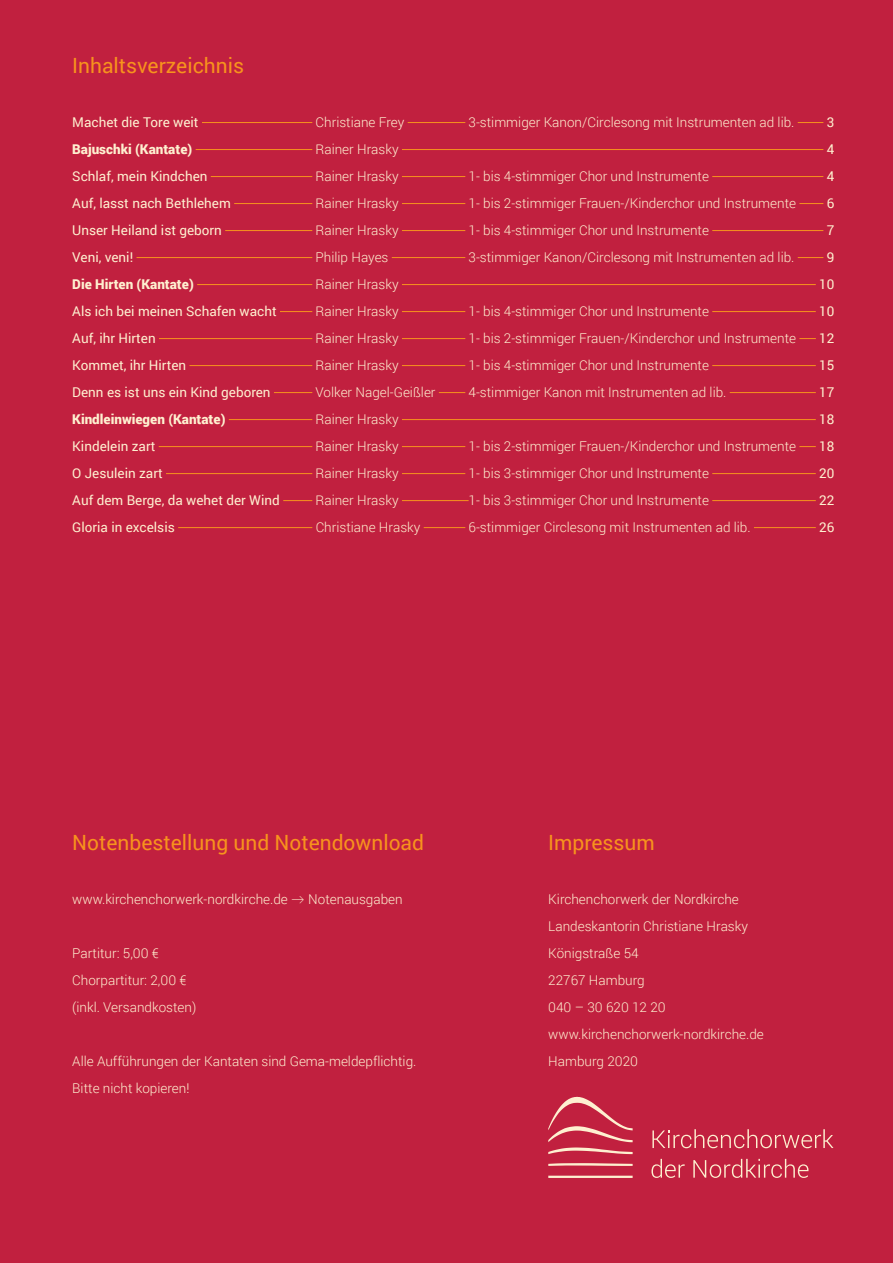
<style>
.page{position:relative;width:893px;height:1263px;background:#c1203f}
.page>*{position:absolute;margin:0;border:0;box-sizing:border-box;transform-origin:0 0}
.t1{font:21px "Roboto";color:#f7931d}
.t2{font:300 13.5px/27px "Roboto";color:#fef0d0}
.t3{font:13.5px "Roboto";color:#fef0d0}
.t4{font:900 13.5px "Roboto";color:#fef0d0}
.s1{font-family:"Lato"}
</style>
<div class="page">
<hr style="left:202px;top:122px;width:110px;height:1px;background:#f7931d">
<hr style="left:408px;top:122px;width:57px;height:1px;background:#f7931d">
<svg style="left:798px;top:122px;width:25px;height:1px"></svg>
<hr style="left:196px;top:149px;width:116px;height:1px;background:#f7931d">
<hr style="left:402px;top:149px;width:421px;height:1px;background:#f7931d">
<hr style="left:211px;top:176px;width:101px;height:1px;background:#f7931d">
<hr style="left:402px;top:176px;width:63px;height:1px;background:#f7931d">
<hr style="left:712px;top:176px;width:111px;height:1px;background:#f7931d">
<hr style="left:234px;top:203px;width:78px;height:1px;background:#f7931d">
<hr style="left:402px;top:203px;width:63px;height:1px;background:#f7931d">
<svg style="left:799px;top:203px;width:24px;height:1px"></svg>
<hr style="left:225px;top:230px;width:87px;height:1px;background:#f7931d">
<hr style="left:402px;top:230px;width:63px;height:1px;background:#f7931d">
<hr style="left:712px;top:230px;width:111px;height:1px;background:#f7931d">
<hr style="left:137px;top:257px;width:175px;height:1px;background:#f7931d">
<hr style="left:392px;top:257px;width:73px;height:1px;background:#f7931d">
<svg style="left:798px;top:257px;width:25px;height:1px"></svg>
<hr style="left:197px;top:284px;width:115px;height:1px;background:#f7931d">
<hr style="left:402px;top:284px;width:414px;height:1px;background:#f7931d">
<hr style="left:280px;top:311px;width:32px;height:1px;background:#f7931d">
<hr style="left:402px;top:311px;width:63px;height:1px;background:#f7931d">
<hr style="left:712px;top:311px;width:104px;height:1px;background:#f7931d">
<hr style="left:159px;top:338px;width:153px;height:1px;background:#f7931d">
<hr style="left:402px;top:338px;width:63px;height:1px;background:#f7931d">
<svg style="left:799px;top:338px;width:17px;height:1px"></svg>
<hr style="left:189px;top:365px;width:123px;height:1px;background:#f7931d">
<hr style="left:402px;top:365px;width:63px;height:1px;background:#f7931d">
<hr style="left:712px;top:365px;width:104px;height:1px;background:#f7931d">
<hr style="left:274px;top:392px;width:38px;height:1px;background:#f7931d">
<svg style="left:439px;top:392px;width:26px;height:1px"></svg>
<hr style="left:730px;top:392px;width:86px;height:1px;background:#f7931d">
<hr style="left:229px;top:419px;width:83px;height:1px;background:#f7931d">
<hr style="left:402px;top:419px;width:414px;height:1px;background:#f7931d">
<hr style="left:159px;top:446px;width:153px;height:1px;background:#f7931d">
<hr style="left:402px;top:446px;width:63px;height:1px;background:#f7931d">
<svg style="left:799px;top:446px;width:17px;height:1px"></svg>
<hr style="left:166px;top:473px;width:146px;height:1px;background:#f7931d">
<hr style="left:402px;top:473px;width:63px;height:1px;background:#f7931d">
<hr style="left:712px;top:473px;width:104px;height:1px;background:#f7931d">
<svg style="left:283px;top:500px;width:29px;height:1px"></svg>
<hr style="left:402px;top:500px;width:67px;height:1px;background:#f7931d">
<hr style="left:712px;top:500px;width:104px;height:1px;background:#f7931d">
<hr style="left:178px;top:527px;width:134px;height:1px;background:#f7931d">
<hr style="left:424px;top:527px;width:41px;height:1px;background:#f7931d">
<hr style="left:754px;top:527px;width:62px;height:1px;background:#f7931d">
<svg style="left:548px;top:1097px;width:85px;height:57px"></svg>
<svg style="left:548px;top:1163px;width:85px;height:3px"></svg>
<svg style="left:548px;top:1176px;width:85px;height:2px"></svg>
<svg style="left:651px;top:1159px;width:157px;height:19px"></svg>
<svg style="left:652px;top:1129px;width:181px;height:19px"></svg>
<h1 class="t1" style="left:72px;top:51px;width:173px">Inhaltsverzeichnis</h1>
<p class="t3" style="left:72px;top:113px;width:128px">Machet die Tore weit</p>
<p class="t2" style="left:316px;top:108px;width:90px">Christiane Frey</p>
<p class="t2" style="left:469px;top:108px;width:327px">3-stimmiger Kanon/Circlesong mit Instrumenten ad lib.</p>
<p class="t3" style="left:827px;top:113px;width:9px">3</p>
<p class="t4" style="left:72px;top:140px;width:121px">Bajuschki (Kantate)</p>
<p class="t2" style="left:316px;top:135px;width:85px">Rainer Hrasky</p>
<p class="t3" style="left:827px;top:140px;width:9px">4</p>
<p class="t3" style="left:72px;top:167px;width:137px">Schlaf, mein Kindchen</p>
<p class="t2" style="left:316px;top:162px;width:85px">Rainer Hrasky</p>
<p class="t2" style="left:469px;top:162px;width:242px">1- bis 4-stimmiger Chor und Instrumente</p>
<p class="t3" style="left:827px;top:167px;width:9px">4</p>
<p class="t3" style="left:72px;top:194px;width:160px">Auf, lasst nach Bethlehem</p>
<p class="t2" style="left:316px;top:189px;width:85px">Rainer Hrasky</p>
<p class="t2" style="left:469px;top:189px;width:329px">1- bis 2-stimmiger Frauen-/Kinderchor und Instrumente</p>
<p class="t3" style="left:827px;top:194px;width:9px">6</p>
<p class="t3" style="left:72px;top:221px;width:151px">Unser Heiland ist geborn</p>
<p class="t2" style="left:316px;top:216px;width:85px">Rainer Hrasky</p>
<p class="t2" style="left:469px;top:216px;width:242px">1- bis 4-stimmiger Chor und Instrumente</p>
<p class="t3" style="left:827px;top:221px;width:9px">7</p>
<p class="t3" style="left:72px;top:248px;width:62px">Veni, veni!</p>
<p class="t2" style="left:316px;top:243px;width:74px">Philip Hayes</p>
<p class="t2" style="left:469px;top:243px;width:327px">3-stimmiger Kanon/Circlesong mit Instrumenten ad lib.</p>
<p class="t3" style="left:827px;top:248px;width:9px">9</p>
<p class="t4" style="left:72px;top:275px;width:123px">Die Hirten (Kantate)</p>
<p class="t2" style="left:316px;top:270px;width:85px">Rainer Hrasky</p>
<p class="t3" style="left:819px;top:275px;width:17px">10</p>
<p class="t3" style="left:72px;top:302px;width:206px">Als ich bei meinen Schafen wacht</p>
<p class="t2" style="left:316px;top:297px;width:85px">Rainer Hrasky</p>
<p class="t2" style="left:469px;top:297px;width:242px">1- bis 4-stimmiger Chor und Instrumente</p>
<p class="t3" style="left:819px;top:302px;width:17px">10</p>
<p class="t3" style="left:72px;top:329px;width:85px">Auf, ihr Hirten</p>
<p class="t2" style="left:316px;top:324px;width:85px">Rainer Hrasky</p>
<p class="t2" style="left:469px;top:324px;width:329px">1- bis 2-stimmiger Frauen-/Kinderchor und Instrumente</p>
<p class="t3" style="left:819px;top:329px;width:17px">12</p>
<p class="t3" style="left:72px;top:356px;width:115px">Kommet, ihr Hirten</p>
<p class="t2" style="left:316px;top:351px;width:85px">Rainer Hrasky</p>
<p class="t2" style="left:469px;top:351px;width:242px">1- bis 4-stimmiger Chor und Instrumente</p>
<p class="t3" style="left:819px;top:356px;width:17px">15</p>
<p class="t3" style="left:72px;top:383px;width:200px">Denn es ist uns ein Kind geboren</p>
<p class="t2" style="left:316px;top:378px;width:121px">Volker Nagel-Geißler</p>
<p class="t2" style="left:469px;top:378px;width:259px">4-stimmiger Kanon mit Instrumenten ad lib.</p>
<p class="t3" style="left:819px;top:383px;width:17px">17</p>
<p class="t4" style="left:72px;top:410px;width:155px">Kindleinwiegen (Kantate)</p>
<p class="t2" style="left:316px;top:405px;width:85px">Rainer Hrasky</p>
<p class="t3" style="left:819px;top:410px;width:17px">18</p>
<p class="t3" style="left:72px;top:437px;width:85px">Kindelein zart</p>
<p class="t2" style="left:316px;top:432px;width:85px">Rainer Hrasky</p>
<p class="t2" style="left:469px;top:432px;width:329px">1- bis 2-stimmiger Frauen-/Kinderchor und Instrumente</p>
<p class="t3" style="left:819px;top:437px;width:17px">18</p>
<p class="t3" style="left:72px;top:464px;width:92px">O Jesulein zart</p>
<p class="t2" style="left:316px;top:459px;width:85px">Rainer Hrasky</p>
<p class="t2" style="left:469px;top:459px;width:242px">1- bis 3-stimmiger Chor und Instrumente</p>
<p class="t3" style="left:819px;top:464px;width:17px">20</p>
<p class="t3" style="left:72px;top:491px;width:209px">Auf dem Berge, da wehet der Wind</p>
<p class="t2" style="left:316px;top:486px;width:85px">Rainer Hrasky</p>
<p class="t2" style="left:469px;top:486px;width:242px">1- bis 3-stimmiger Chor und Instrumente</p>
<p class="t3" style="left:819px;top:491px;width:17px">22</p>
<p class="t3" style="left:72px;top:518px;width:104px">Gloria in excelsis</p>
<p class="t2" style="left:316px;top:513px;width:106px">Christiane Hrasky</p>
<p class="t2" style="left:469px;top:513px;width:284px">6-stimmiger Circlesong mit Instrumenten ad lib.</p>
<p class="t3" style="left:819px;top:518px;width:17px">26</p>
<h1 class="t1" style="left:72px;top:828px;width:353px">Notenbestellung und Notendownload</h1>
<p class="t2" style="left:72px;top:885px;width:332px">www.kirchenchorwerk-nordkirche.de <span class="s1">→</span> Notenausgaben</p>
<p class="t2" style="left:72px;top:939px;width:126px">Partitur: 5,00 €<br>Chorpartitur: 2,00 € (inkl. Versandkosten)</p>
<p class="t2" style="left:72px;top:1047px;width:346px">Alle Aufführungen der Kantaten sind Gema-meldepflichtig.<br>Bitte nicht kopieren!</p>
<h1 class="t1" style="left:548px;top:828px;width:108px">Impressum</h1>
<p class="t2" style="left:548px;top:885px;width:217px">Kirchenchorwerk der Nordkirche<br>Landeskantorin Christiane Hrasky<br>Königstraße 54<br>22767 Hamburg<br>040 – 30 620 12 20 www.kirchenchorwerk-nordkirche.de<br>Hamburg 2020</p>
</div>
